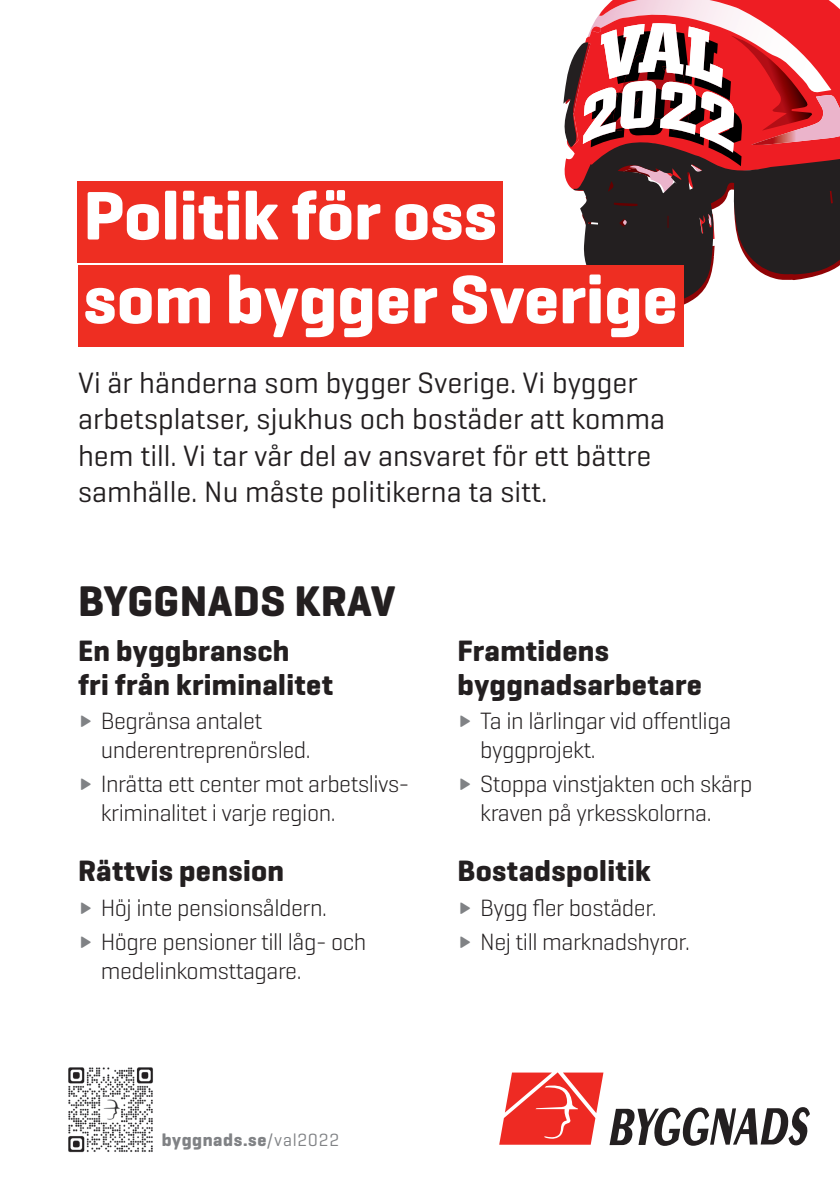
<style>
.page{position:relative;width:840px;height:1191px;background:#fff}
.page>*{position:absolute;margin:0;border:0;box-sizing:border-box;transform-origin:0 0}
.t1{font:700 69.8px/83.8px "Geogrotesque";color:#fff}
.t2{font:700 43.6px "Geogrotesque";letter-spacing:.01em;color:#231f20}
.t3{font:30px/36.6px "Geogrotesque";color:#231f20}
.t4{font:700 30px/33.6px "Geogrotesque";letter-spacing:.01em;color:#231f20}
.t5{font:300 24px/28.8px "Geogrotesque";letter-spacing:-.02em;color:#231f20}
.t6{font:700 18px "Geogrotesque";letter-spacing:.035em;color:#808285}
.s1{font-weight:700;font-size:36px;color:#808285}
.s2{font-weight:400}
</style>
<div class="page">
<svg style="left:563px;top:0;width:276px;height:311px"></svg>
<div style="left:78px;top:181px;width:424px;height:82px;background:#ee2e22"></div>
<div style="left:78px;top:265px;width:605px;height:81px;background:#ee2e22"></div>
<svg style="left:499px;top:1072px;width:310px;height:74px"></svg>
<img style="left:68px;top:1067px;width:85px;height:86px">
<h1 class="t1" style="left:83px;top:174px;width:595px">Politik för oss<br>som bygger Sverige</h1>
<p class="t3" style="left:78px;top:363px;width:588px">Vi är händerna som bygger Sverige. Vi bygger arbetsplatser, sjukhus och bostäder att komma hem till. Vi tar vår del av ansvaret för ett bättre samhälle. Nu måste politikerna ta sitt.</p>
<h2 class="t2" style="left:78px;top:573px;width:319px">BYGGNADS KRAV</h2>
<p class="t4" style="left:78px;top:634px;width:256px">En byggbransch<br>fri från kriminalitet</p>
<p class="t5" style="left:101px;top:706px;width:211px;text-indent:-23px"><span class="s1">∂</span> Begränsa antalet underentreprenörsled.</p>
<p class="t5" style="left:101px;top:769px;width:310px;text-indent:-23px"><span class="s1">∂</span> Inrätta ett center mot arbetslivs&shy;kriminalitet i varje region.</p>
<p class="t4" style="left:78px;top:854px;width:207px">Rättvis pension</p>
<p class="t5" style="left:78px;top:889px;width:290px;line-height:34.4px"><span class="s1">∂</span> Höj inte pensionsåldern.<br><span class="s1">∂</span> Högre pensioner till låg- och</p>
<p class="t5" style="left:101px;top:956px;width:202px">medelinkomsttagare.</p>
<p class="t4" style="left:457px;top:634px;width:246px">Framtidens byggnadsarbetare</p>
<p class="t5" style="left:480px;top:706px;width:252px;text-indent:-23px"><span class="s1">∂</span> Ta in lärlingar vid offentliga byggprojekt.</p>
<p class="t5" style="left:480px;top:769px;width:274px;text-indent:-23px"><span class="s1">∂</span> Stoppa vinstjakten och skärp kraven på yrkesskolorna.</p>
<p class="t4" style="left:457px;top:854px;width:195px">Bostadspolitik</p>
<p class="t5" style="left:457px;top:889px;width:234px;line-height:34.4px"><span class="s1">∂</span> Bygg fler bostäder.<br><span class="s1">∂</span> Nej till marknadshyror.</p>
<p class="t6" style="left:162px;top:1128px;width:179px">byggnads.se<span class="s2">/val2022</span></p>
</div>
